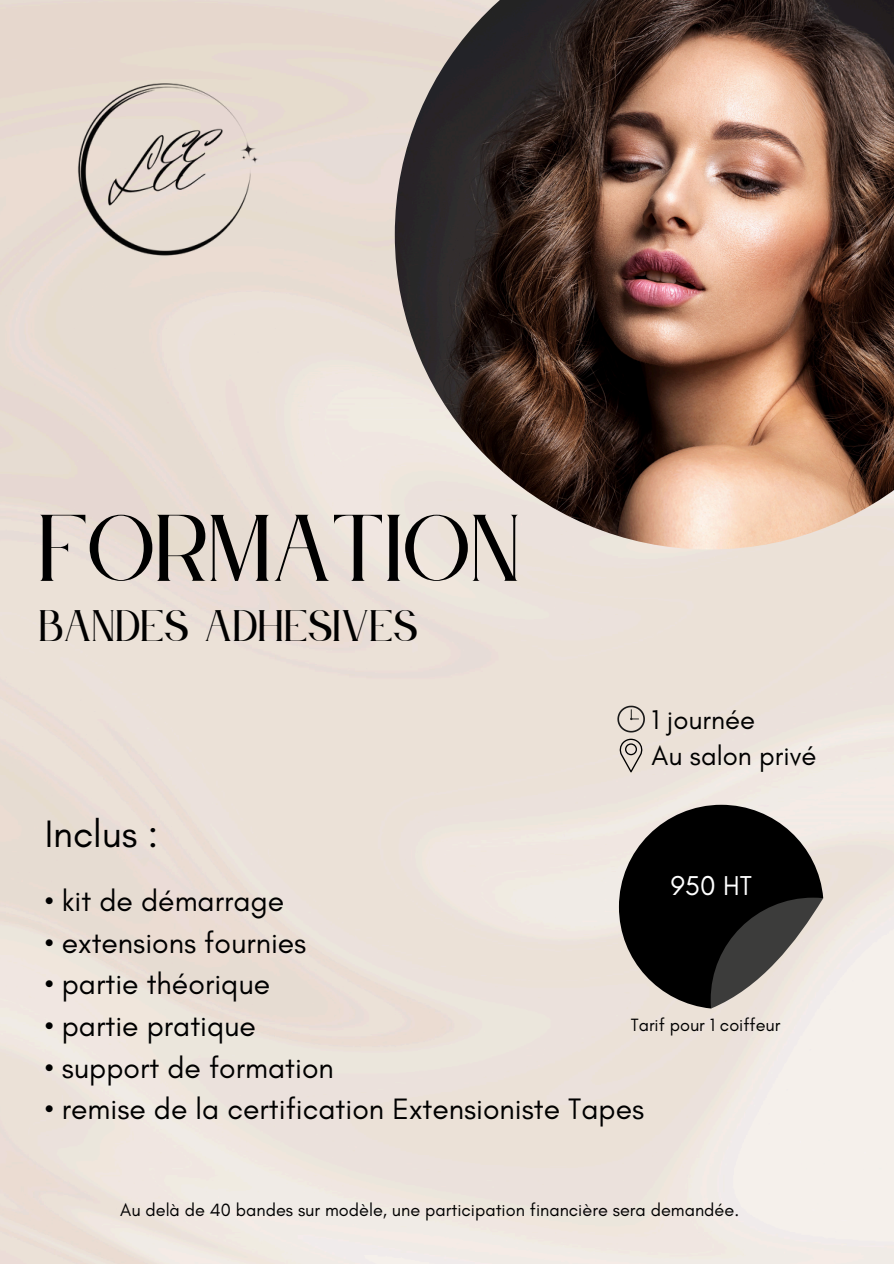
<style>
.page{position:relative;width:894px;height:1264px;background:#fff}
.page>*{position:absolute;margin:0;border:0;box-sizing:border-box;transform-origin:0 0}
.t1{font:82.95px "Le Jour Serif";color:#000}
.t2{font:38.85px "Glacial Indifference";color:#000}
.t3{font:38.7px "Le Jour Serif";color:#000}
.t4{font:30px "Glacial Indifference";color:#000}
.t5{font:27.75px "Glacial Indifference";color:#fff}
.t6{font:27.45px "Glacial Indifference";color:#000}
.t7{font:18.15px "Glacial Indifference";color:#000}
</style>
<div class="page">
<img style="left:0;top:0;width:893px;height:1263px">
<img style="left:394px;top:0;width:499px;height:549px">
<svg style="left:618px;top:804px;width:205px;height:204px;background:#4a4846"></svg>
<svg style="left:617px;top:705px;width:27px;height:27px"></svg>
<svg style="left:618px;top:738px;width:25px;height:34px"></svg>
<div style="left:0;top:0;width:328px;height:328px;background:#e6dcd2"></div>
<h1 class="t1" style="left:40px;top:503px;width:484px">FORMATION</h1>
<h2 class="t3" style="left:40px;top:605px;width:380px">BANDES ADHESIVES</h2>
<h5 class="t2" style="left:45px;top:809px;width:115px">Inclus :</h5>
<p class="t6" style="left:651px;top:702px;width:105px">1 journée</p>
<p class="t6" style="left:651px;top:738px;width:166px">Au salon privé</p>
<p class="t5" style="left:670px;top:869px;width:83px">950 HT</p>
<h5 class="t4" style="left:45px;top:882px;width:241px">• kit de démarrage</h5>
<h5 class="t4" style="left:45px;top:924px;width:263px">• extensions fournies</h5>
<h5 class="t4" style="left:45px;top:965px;width:227px">• partie théorique</h5>
<h5 class="t4" style="left:45px;top:1007px;width:213px">• partie pratique</h5>
<h5 class="t4" style="left:45px;top:1049px;width:290px">• support de formation</h5>
<h5 class="t4" style="left:45px;top:1090px;width:601px">• remise de la certification Extensioniste Tapes</h5>
<h3 class="t7" style="left:630px;top:1014px;width:151px">Tarif pour 1 coiffeur</h3>
<h4 class="t7" style="left:120px;top:1198px;width:620px">Au delà de 40 bandes sur modèle, une participation financière sera demandée.</h4>
</div>
